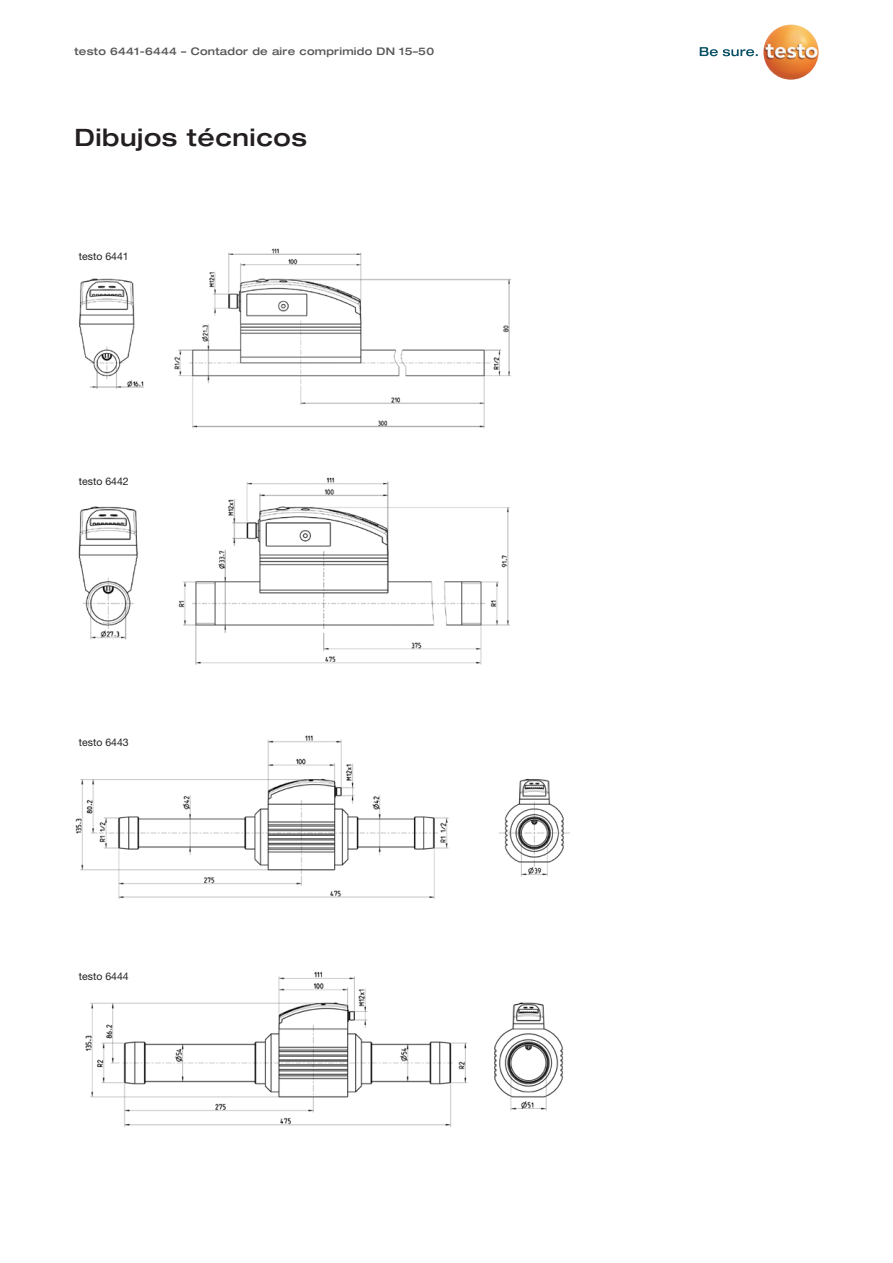
<style>
.page{position:relative;width:893px;height:1263px;background:#fff}
.page>*{position:absolute;margin:0;border:0;box-sizing:border-box;transform-origin:0 0}
.t1{font:500 expanded 24px "Helvetica Neue LTW1 G";letter-spacing:.025em;color:#231f20}
.t2{font:500 expanded 10.5px "Helvetica Neue LTW1 G";letter-spacing:.025em;color:#57585a}
.t3{font:10.5px "Helvetica Neue LTW1 G";color:#231f20}
</style>
<div class="page">
<img style="left:79px;top:248px;width:433px;height:181px">
<img style="left:78px;top:477px;width:432px;height:188px">
<img style="left:75px;top:735px;width:495px;height:164px">
<img style="left:85px;top:971px;width:478px;height:156px">
<svg style="left:700px;top:47px;width:58px;height:9px"></svg>
<img style="left:763px;top:24px;width:56px;height:56px;border-radius:28px">
<p class="t2" style="left:74px;top:44px;width:361px">testo 6441-6444 – Contador de aire comprimido DN 15–50</p>
<h1 class="t1" style="left:74px;top:122px;width:234px">Dibujos técnicos</h1>
<p class="t3" style="left:79px;top:250px;width:51px">testo 6441</p>
<p class="t3" style="left:79px;top:474px;width:51px">testo 6442</p>
<p class="t3" style="left:79px;top:735px;width:51px">testo 6443</p>
<p class="t3" style="left:79px;top:969px;width:51px">testo 6444</p>
</div>
